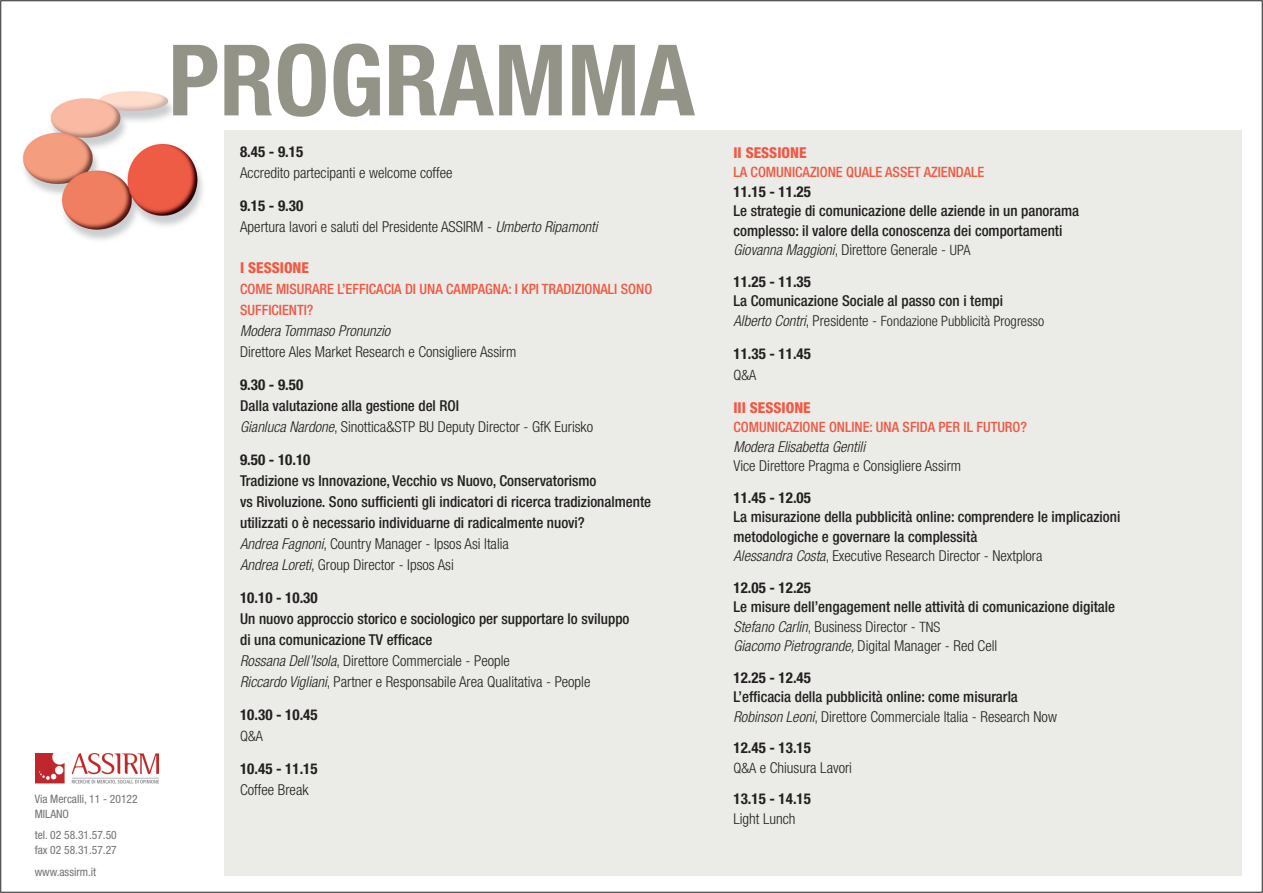
<style>
.page{position:relative;width:1263px;height:893px;background:#fff}
.page>*{position:absolute;margin:0;border:0;box-sizing:border-box;transform-origin:0 0}
.t1{font:700 condensed 98.7px "Helvetica Neue";color:#949387}
.t2{font:500 condensed 15px/21px "Helvetica Neue";color:#231f20}
.t3{font:300 condensed 15px/21px "Helvetica Neue";color:#231f20}
.t4{font:700 condensed 15px "Helvetica Neue";color:#231f20}
.t5{font:italic 300 condensed 15px "Helvetica Neue";color:#231f20}
.t6{font:800 condensed 15px "Helvetica Neue";color:#f05943}
.t7{font:500 condensed 14.25px/21px "Helvetica Neue";color:#f05943}
.t8{font:300 condensed 14.25px "Helvetica Neue";color:#231f20}
.t9{font:condensed 11.55px/14.9px "Helvetica Neue";color:#717275}
.s1{font-weight:700}
.s2{font-style:italic}
.s3{font-weight:500}
.s4{font-weight:300;font-style:italic}
.s5{font-weight:300}
.s6{font-weight:300;font-size:14.25px}
.s7{font-style:italic;font-size:15px}
.s8{font-size:15px}
.s9{font-size:14.25px}
</style>
<div class="page">
<div style="left:224px;top:130px;width:1017px;height:745px;background:#ebebe8"></div>
<svg style="left:35px;top:753px;width:124px;height:30px"></svg>
<img style="left:35px;top:754px;width:123px;height:30px">
<img style="left:22px;top:91px;width:181px;height:149px">
<p class="t9" style="left:35px;top:791px;width:104px">Via Mercalli, 11 - 20122<br>MILANO</p>
<p class="t9" style="left:35px;top:828px;width:84px">tel. 02 58.31.57.50 fax 02 58.31.57.27</p>
<p class="t9" style="left:35px;top:864px;width:63px">www.assirm.it</p>
<h1 class="t1" style="left:168px;top:21px;width:528px">PROGRAMMA</h1>
<p class="t4" style="left:240px;top:143px;width:65px">8.45 - 9.15</p>
<p class="t3" style="left:240px;top:162px;width:214px">Accredito partecipanti e welcome coffee</p>
<p class="t3" style="left:240px;top:195px;width:359px"><span class="s1">9.15 - 9.30<br></span>Apertura lavori e saluti del Presidente ASSIRM - <span class="s2">Umberto Ripamonti</span></p>
<p class="t6" style="left:240px;top:258px;width:70px">I SESSIONE</p>
<p class="t7" style="left:240px;top:278px;width:414px">Come misurare l’efficacia di una campagna: i KPI tradizionali sono sufficienti?</p>
<p class="t5" style="left:240px;top:322px;width:152px">Modera Tommaso Pronunzio</p>
<p class="t3" style="left:240px;top:341px;width:278px">Direttore Ales Market Research e Consigliere Assirm</p>
<p class="t4" style="left:240px;top:375px;width:65px">9.30 - 9.50</p>
<p class="t3" style="left:240px;top:395px;width:354px"><span class="s3">Dalla valutazione alla gestione del ROI<br></span><span class="s2">Gianluca Nardone</span>, Sinottica&amp;STP BU Deputy Director - GfK Eurisko</p>
<p class="t4" style="left:240px;top:450px;width:72px">9.50 - 10.10</p>
<p class="t2" style="left:240px;top:470px;width:412px">Tradizione vs Innovazione, Vecchio vs Nuovo, Conservatorismo<br>vs Rivoluzione. Sono sufficienti gli indicatori di ricerca tradizionalmente utilizzati o è necessario individuarne di radicalmente nuovi?<br><span class="s4">Andrea Fagnoni</span><span class="s5">, Country Manager - Ipsos Asi Italia<br></span><span class="s4">Andrea Loreti</span><span class="s5">, Group Director - Ipsos Asi</span></p>
<p class="t4" style="left:240px;top:588px;width:79px">10.10 - 10.30</p>
<p class="t2" style="left:240px;top:608px;width:391px">Un nuovo approccio storico e sociologico per supportare lo sviluppo di una comunicazione TV efficace<br><span class="s4">Rossana Dell’Isola</span><span class="s5">, Direttore Commerciale - People<br></span><span class="s4">Riccardo Vigliani</span><span class="s5">, Partner e Responsabile Area Qualitativa - People</span></p>
<p class="t4" style="left:240px;top:705px;width:79px">10.30 - 10.45</p>
<p class="t8" style="left:240px;top:727px;width:24px">Q&amp;A</p>
<p class="t4" style="left:240px;top:759px;width:79px">10.45 - 11.15</p>
<p class="t3" style="left:240px;top:779px;width:70px">Coffee Break</p>
<p class="t6" style="left:733px;top:143px;width:75px">II SESSIONE</p>
<p class="t7" style="left:733px;top:161px;width:129px">LA Comunicazione QUALE</p>
<p class="t7" style="left:885px;top:161px;width:9px">ASSET</p>
<p class="t7" style="left:924px;top:161px;width:8px">AZIENDALE</p>
<p class="t4" style="left:733px;top:182px;width:79px">11.15 - 11.25</p>
<p class="t2" style="left:733px;top:201px;width:347px;line-height:19.5px">Le strategie di comunicazione delle aziende in un panorama complesso: il valore della conoscenza dei comportamenti<br><span class="s4">Giovanna Maggioni</span><span class="s5">, Direttore Generale -</span> <span class="s6">UPA</span></p>
<p class="t4" style="left:733px;top:272px;width:79px">11.25 - 11.35</p>
<p class="t2" style="left:733px;top:290px;width:271px">La Comunicazione Sociale al passo con i tempi</p>
<p class="t8" style="left:733px;top:312px;width:312px"><span class="s7">Alberto Contri</span><span class="s8">, Presidente -</span> Fondazione Pubblicità Progresso</p>
<p class="t4" style="left:733px;top:344px;width:79px">11.35 - 11.45</p>
<p class="t8" style="left:733px;top:366px;width:24px">Q&amp;A</p>
<p class="t6" style="left:733px;top:398px;width:79px">III SESSIONE</p>
<p class="t7" style="left:733px;top:416px;width:295px">Comunicazione online: una sfida per il futuro?</p>
<p class="t5" style="left:733px;top:438px;width:133px">Modera Elisabetta Gentili</p>
<p class="t3" style="left:733px;top:455px;width:229px">Vice Direttore Pragma e Consigliere Assirm</p>
<p class="t4" style="left:733px;top:488px;width:79px">11.45 - 12.05</p>
<p class="t2" style="left:733px;top:507px;width:388px;line-height:19.5px">La misurazione della pubblicità online: comprendere le implicazioni metodologiche e governare la complessità<br><span class="s4">Alessandra Costa</span><span class="s5">, Executive Research Director - Nextplora</span></p>
<p class="t4" style="left:733px;top:578px;width:79px">12.05 - 12.25</p>
<p class="t2" style="left:733px;top:597px;width:383px;line-height:19.5px">Le misure dell’engagement nelle attività di comunicazione digitale<br><span class="s4">Stefano Carlin</span><span class="s5">, Business Director -</span> <span class="s6">TNS<br></span><span class="s4">Giacomo Pietrogrande,</span> <span class="s5">Digital Manager - Red Cell</span></p>
<p class="t4" style="left:733px;top:668px;width:79px">12.25 - 12.45</p>
<p class="t2" style="left:733px;top:687px;width:325px;line-height:19.5px">L’efficacia della pubblicità online: come misurarla<br><span class="s4">Robinson Leoni</span><span class="s5">, Direttore Commerciale Italia - Research Now</span></p>
<p class="t3" style="left:733px;top:738px;width:120px;line-height:19.5px"><span class="s1">12.45 - 13.15<br></span><span class="s9">Q&amp;A</span> e Chiusura Lavori</p>
<p class="t4" style="left:733px;top:790px;width:79px">13.15 - 14.15</p>
<p class="t3" style="left:733px;top:808px;width:64px">Light Lunch</p>
</div>
